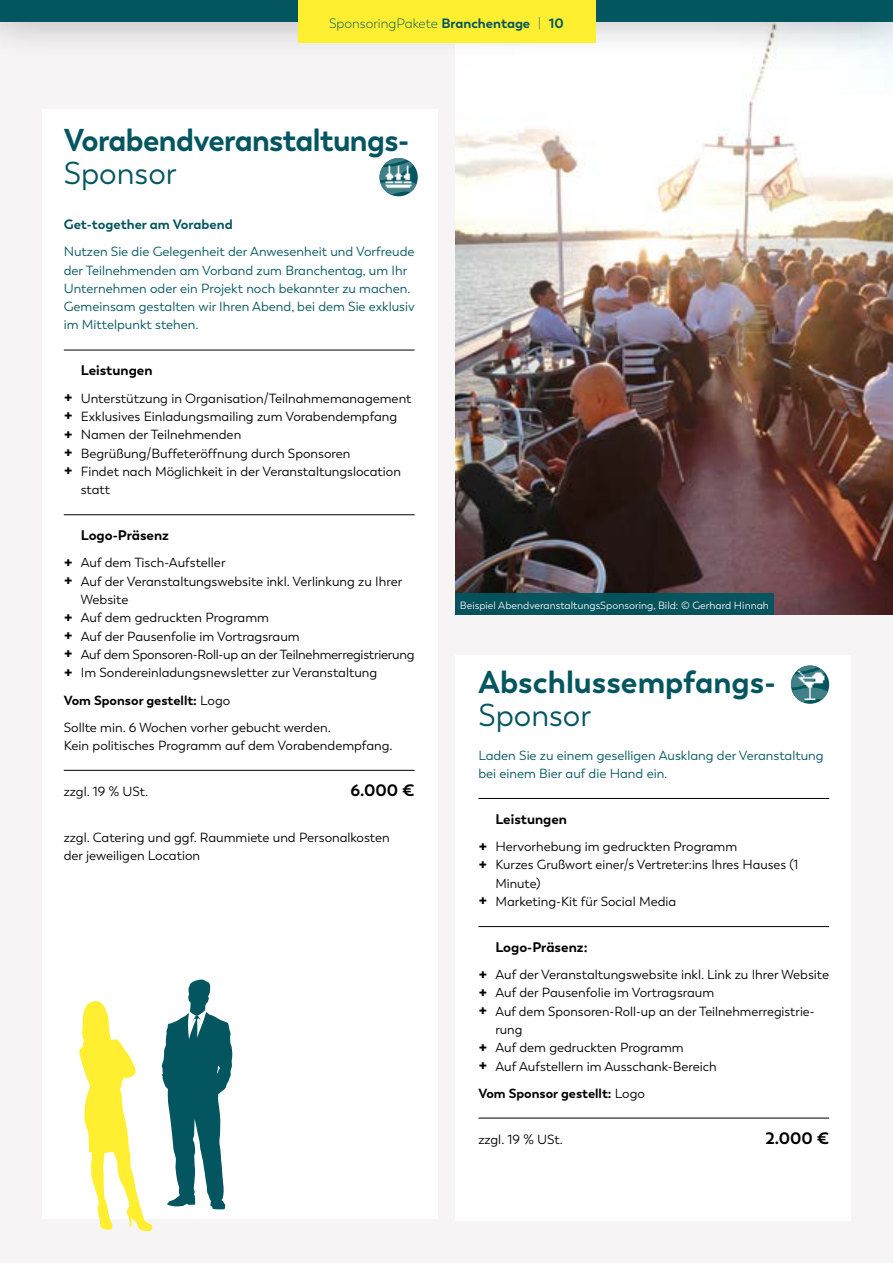
<style>
.page{position:relative;width:893px;height:1263px;background:#f6f4f4}
.page>*{position:absolute;margin:0;border:0;box-sizing:border-box;transform-origin:0 0}
.t1{font:700 31.5px "Boston";letter-spacing:-.02em;color:#03555f;scale:.96 1}
.t2{font:700 31.5px "Boston";color:#03555f}
.t3{font:31.5px "Boston";color:#03555f}
.t4{font:700 16.5px "Boston";color:#000}
.t5{font:700 13.8px "Boston";color:#000}
.t6{font:300 13.5px "Boston";color:#03555f}
.t7{font:700 13.5px "Boston";color:#03555f}
.t8{font:13.2px/27.5px "Boston";color:#000}
.t9{font:13.2px/18.3px "Boston";color:#03555f}
.t10{font:13.2px "Boston";letter-spacing:-.02em;color:#000}
.t11{font:700 13.2px "Boston";color:#000}
.t12{font:10.5px "Boston";color:#fff}
.s1{font-weight:700}
.s2{font-size:15.6px}
.s3{font-family:"Modern Pictograms";font-size:13.5px}
.s4{font-weight:400}
</style>
<div class="page">
<div style="left:455px;top:655px;width:395px;height:565px;background:#fff"></div>
<div style="left:43px;top:109px;width:395px;height:1110px;background:#fff"></div>
<hr style="left:64px;top:350px;width:351px;height:1px;background:#000">
<hr style="left:64px;top:514px;width:351px;height:1px;background:#000">
<hr style="left:64px;top:770px;width:351px;height:1px;background:#000">
<hr style="left:478px;top:798px;width:351px;height:1px;background:#000">
<hr style="left:478px;top:926px;width:351px;height:1px;background:#000">
<hr style="left:478px;top:1118px;width:351px;height:1px;background:#000">
<img style="left:455px;top:60px;width:438px;height:554px">
<svg style="left:161px;top:979px;width:71px;height:230px"></svg>
<svg style="left:79px;top:1001px;width:73px;height:230px"></svg>
<div style="left:455px;top:593px;width:319px;height:21px;background:#03555f"></div>
<svg style="left:791px;top:665px;width:38px;height:39px"></svg>
<img style="left:797px;top:672px;width:28px;height:28px">
<svg style="left:379px;top:158px;width:39px;height:38px"></svg>
<img style="left:384px;top:162px;width:29px;height:28px">
<div style="left:0;top:0;width:893px;height:60px;background:#000;opacity:.4"></div>
<div style="left:0;top:0;width:298px;height:21px;background:#03555f"></div>
<div style="left:595px;top:0;width:298px;height:21px;background:#03555f"></div>
<div style="left:298px;top:0;width:297px;height:43px;background:#ffef30"></div>
<p class="t6" style="left:329px;top:15px;width:236px">SponsoringPakete <span class="s1">Branchentage</span> <span class="s2">|</span> <span class="s1">10</span></p>
<h1 class="t1" style="left:64px;top:120px;width:361px">Vorabendveranstaltungs-</h1>
<h1 class="t3" style="left:64px;top:154px;width:114px">Sponsor</h1>
<p class="t7" style="left:64px;top:216px;width:170px">Get-together am Vorabend</p>
<p class="t9" style="left:64px;top:243px;width:352px">Nutzen Sie die Gelegenheit der Anwesenheit und Vorfreude der Teilnehmenden am Vorband zum Branchentag, um Ihr Unternehmen oder ein Projekt noch bekannter zu machen.<br>Gemeinsam gestalten wir Ihren Abend, bei dem Sie exklusiv im Mittelpunkt stehen.</p>
<p class="t5" style="left:81px;top:362px;width:73px">Leistungen</p>
<p class="t8" style="left:64px;top:384px;width:349px"><span class="s3">+</span> Unterstützung in Organisation/Teilnahmemanagement</p>
<p class="t8" style="left:64px;top:403px;width:335px"><span class="s3">+</span> Exklusives Einladungsmailing zum Vorabendempfang</p>
<p class="t8" style="left:64px;top:421px;width:179px"><span class="s3">+</span> Namen der Teilnehmenden</p>
<p class="t8" style="left:64px;top:439px;width:288px"><span class="s3">+</span> Begrüßung/Buffeteröffnung durch Sponsoren</p>
<p class="t8" style="left:64px;top:458px;width:339px"><span class="s3">+</span> Findet nach Möglichkeit in der Veranstaltungslocation</p>
<p class="t8" style="left:81px;top:476px;width:31px">statt</p>
<p class="t5" style="left:81px;top:526px;width:90px">Logo-Präsenz</p>
<p class="t8" style="left:64px;top:549px;width:163px"><span class="s3">+</span> Auf dem Tisch-Aufsteller</p>
<p class="t8" style="left:64px;top:567px;width:340px"><span class="s3">+</span> Auf der Veranstaltungswebsite inkl. Verlinkung zu Ihrer</p>
<p class="t8" style="left:81px;top:586px;width:49px">Website</p>
<p class="t8" style="left:64px;top:604px;width:207px"><span class="s3">+</span> Auf dem gedruckten Programm</p>
<p class="t8" style="left:64px;top:622px;width:237px"><span class="s3">+</span> Auf der Pausenfolie im Vortragsraum</p>
<p class="t10" style="left:64px;top:647px;width:352px"><span class="s3">+</span> Auf dem Sponsoren-Roll-up an der Teilnehmerregistrierung</p>
<p class="t8" style="left:64px;top:659px;width:315px"><span class="s3">+</span> Im Sondereinladungsnewsletter zur Veranstaltung</p>
<p class="t8" style="left:64px;top:686px;width:268px"><span class="s1">Vom Sponsor gestellt:</span> Logo<br>Sollte min. 6 Wochen vorher gebucht werden.</p>
<p class="t8" style="left:64px;top:732px;width:330px">Kein politisches Programm auf dem Vorabendempfang.</p>
<p class="t8" style="left:64px;top:778px;width:86px">zzgl. 19 % USt.</p>
<p class="t4" style="left:350px;top:780px;width:66px">6.000 €</p>
<p class="t8" style="left:64px;top:828px;width:328px;line-height:18.3px">zzgl. Catering und ggf. Raummiete und Personalkosten der jeweiligen Location</p>
<p class="t12" style="left:460px;top:599px;width:311px">Beispiel AbendveranstaltungsSponsoring, Bild: © Gerhard Hinnah</p>
<h1 class="t2" style="left:478px;top:662px;width:299px">Abschlussempfangs-</h1>
<h1 class="t3" style="left:478px;top:696px;width:114px">Sponsor</h1>
<p class="t9" style="left:478px;top:746px;width:347px">Laden Sie zu einem geselligen Ausklang der Veranstaltung bei einem Bier auf die Hand ein.</p>
<p class="t5" style="left:495px;top:810px;width:73px">Leistungen</p>
<p class="t8" style="left:478px;top:833px;width:260px"><span class="s3">+</span> Hervorhebung im gedruckten Programm</p>
<p class="t8" style="left:478px;top:851px;width:322px"><span class="s3">+</span> Kurzes Grußwort einer/s Vertreter:ins Ihres Hauses (1</p>
<p class="t8" style="left:495px;top:869px;width:47px">Minute)</p>
<p class="t8" style="left:478px;top:888px;width:199px"><span class="s3">+</span> Marketing-Kit für Social Media</p>
<p class="t5" style="left:495px;top:938px;width:94px">Logo-Präsenz:</p>
<p class="t8" style="left:478px;top:961px;width:352px"><span class="s3">+</span> Auf der Veranstaltungswebsite inkl. Link zu Ihrer Website</p>
<p class="t8" style="left:478px;top:979px;width:237px"><span class="s3">+</span> Auf der Pausenfolie im Vortragsraum</p>
<p class="t8" style="left:478px;top:998px;width:338px"><span class="s3">+</span> Auf dem Sponsoren-Roll-up an der Teilnehmerregistrie-</p>
<p class="t8" style="left:495px;top:1016px;width:28px">rung</p>
<p class="t8" style="left:478px;top:1034px;width:207px"><span class="s3">+</span> Auf dem gedruckten Programm</p>
<p class="t8" style="left:478px;top:1052px;width:240px"><span class="s3">+</span> Auf Aufstellern im Ausschank-Bereich</p>
<p class="t11" style="left:478px;top:1085px;width:168px">Vom Sponsor gestellt: <span class="s4">Logo</span></p>
<p class="t8" style="left:478px;top:1126px;width:86px">zzgl. 19 % USt.</p>
<p class="t4" style="left:765px;top:1128px;width:65px">2.000 €</p>
</div>
